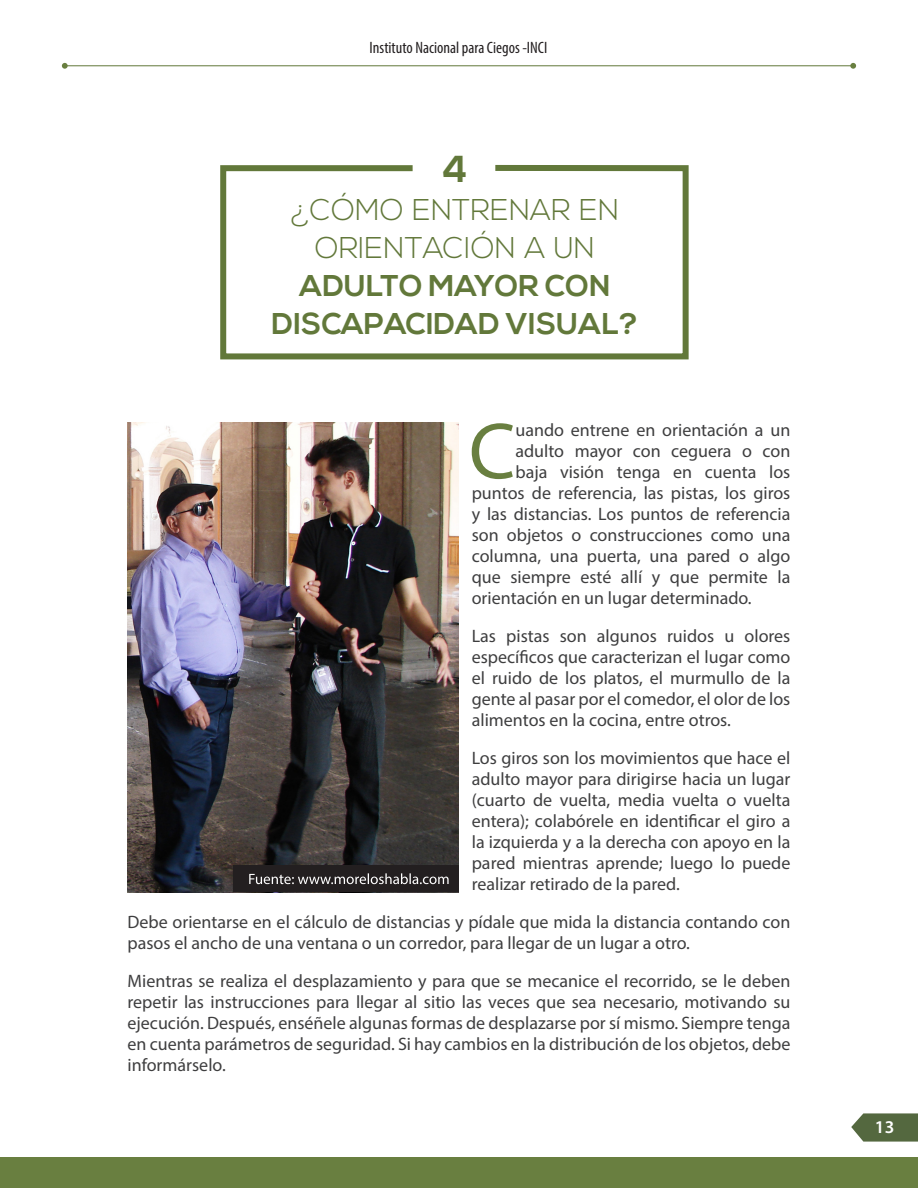
<style>
.page{position:relative;width:918px;height:1188px;background:#fff}
.page>*{position:absolute;margin:0;border:0;box-sizing:border-box;transform-origin:0 0}
.t1{font:80.25px "Myriad Pro";color:#697f40}
.t2{font:700 37.5px "Nexa";color:#62783a}
.t3{font:700 30px/38px "Nexa";color:#62783a;text-align:center}
.t4{font:300 30px/38px "Nexa";color:#62783a;text-align:center}
.t5{font:18px/21px "Myriad Pro";color:#3e3e3f;text-align:justify}
.t6{font:600 18px "Myriad Pro";color:#fff}
.t7{font:condensed 16.5px "Myriad Pro";color:#231f20}
</style>
<div class="page">
<svg style="left:851px;top:1113px;width:67px;height:29px;background:#687a56"></svg>
<hr style="left:65px;top:65px;width:788px;height:1px;background:#62783a">
<svg style="left:850px;top:63px;width:6px;height:6px"></svg>
<svg style="left:62px;top:63px;width:6px;height:6px"></svg>
<div style="left:0;top:1157px;width:918px;height:31px;background:#697f40"></div>
<svg style="left:220px;top:164px;width:469px;height:196px"></svg>
<img style="left:128px;top:423px;width:331px;height:469px">
<div style="left:233px;top:865px;width:226px;height:27px;background:#231f20"></div>
<svg style="left:249px;top:873px;width:200px;height:11px"></svg>
<p class="t7" style="left:370px;top:38px;width:179px">Instituto Nacional para Ciegos -INCI</p>
<h2 class="t2" style="left:442px;top:148px;width:27px">4</h2>
<h3 class="t4" style="left:291px;top:193px;width:330px">¿CÓMO ENTRENAR EN<br>ORIENTACIÓN A UN</h3>
<h3 class="t3" style="left:272px;top:268px;width:367px">ADULTO MAYOR CON<br>DISCAPACIDAD VISUAL?</h3>
<h1 class="t1" style="left:469px;top:402px;width:48px">C</h1>
<p class="t5" style="left:515px;top:419px;width:276px">uando entrene en orientación a un</p>
<p class="t5" style="left:515px;top:440px;width:276px">adulto mayor con ceguera o con</p>
<p class="t5" style="left:515px;top:461px;width:277px">baja visión tenga en cuenta los</p>
<p class="t5" style="left:472px;top:482px;width:320px">puntos de referencia, las pistas, los giros</p>
<p class="t5" style="left:472px;top:503px;width:320px">y las distancias. Los puntos de referencia</p>
<p class="t5" style="left:472px;top:524px;width:320px">son objetos o construcciones como una</p>
<p class="t5" style="left:472px;top:546px;width:320px">columna, una puerta, una pared o algo</p>
<p class="t5" style="left:472px;top:567px;width:320px">que siempre esté allí y que permite la</p>
<p class="t5" style="left:472px;top:588px;width:281px">orientación en un lugar determinado.</p>
<p class="t5" style="left:472px;top:626px;width:320px">Las pistas son algunos ruidos u olores específicos que caracterizan el lugar como el ruido de los platos, el murmullo de la gente al pasar por el comedor, el olor de los alimentos en la cocina, entre otros.</p>
<p class="t5" style="left:472px;top:748px;width:320px">Los giros son los movimientos que hace el adulto mayor para dirigirse hacia un lugar (cuarto de vuelta, media vuelta o vuelta entera); colabórele en identificar el giro a la izquierda y a la derecha con apoyo en la pared mientras aprende; luego lo puede realizar retirado de la pared.</p>
<p class="t5" style="left:128px;top:912px;width:664px">Debe orientarse en el cálculo de distancias y pídale que mida la distancia contando con pasos el ancho de una ventana o un corredor, para llegar de un lugar a otro.</p>
<p class="t5" style="left:128px;top:971px;width:664px">Mientras se realiza el desplazamiento y para que se mecanice el recorrido, se le deben repetir las instrucciones para llegar al sitio las veces que sea necesario, motivando su ejecución. Después, enséñele algunas formas de desplazarse por sí mismo. Siempre tenga en cuenta parámetros de seguridad. Si hay cambios en la distribución de los objetos, debe informárselo.</p>
<p class="t6" style="left:875px;top:1115px;width:21px">13</p>
</div>
